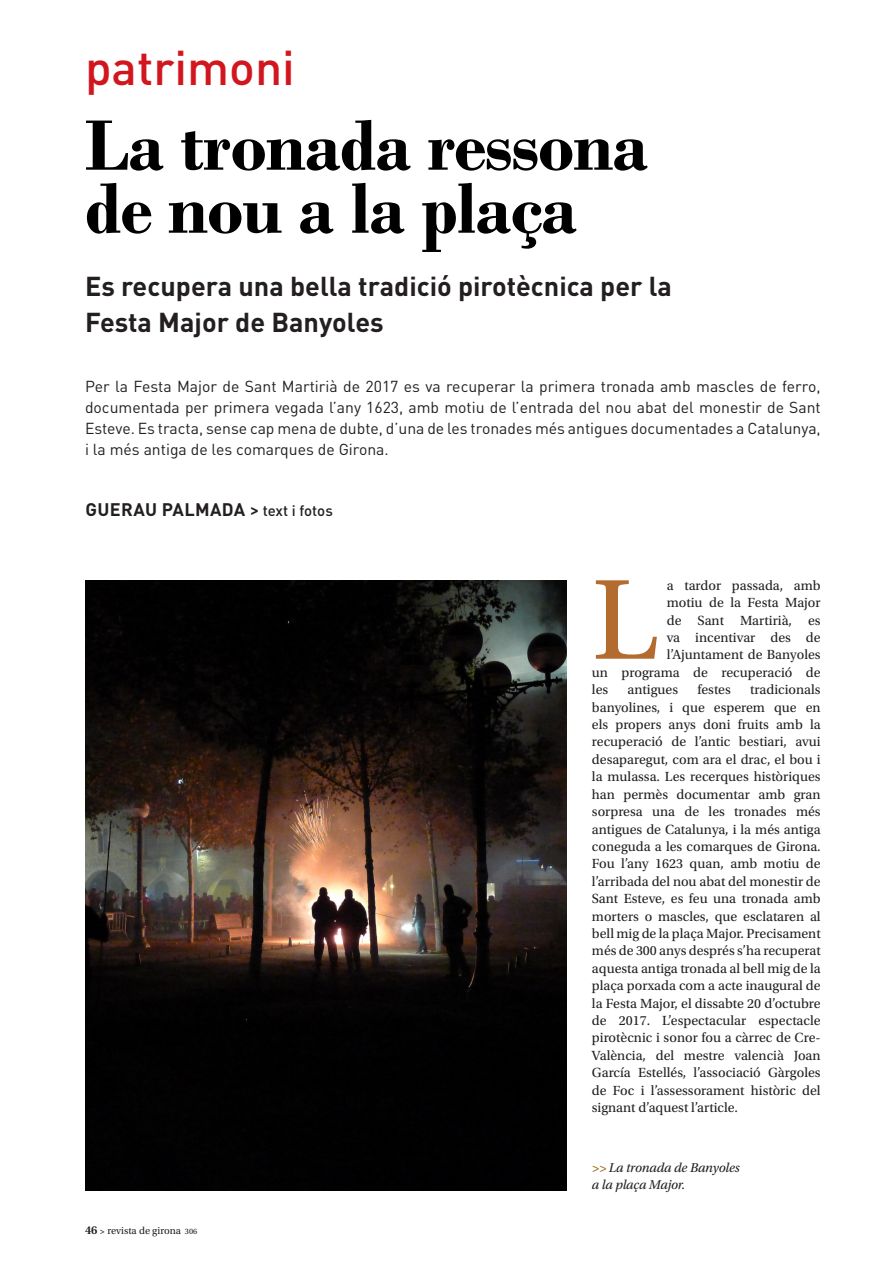
<style>
.page{position:relative;width:893px;height:1276px;background:#fff}
.page>*{position:absolute;margin:0;border:0;box-sizing:border-box;transform-origin:0 0}
.t1{font:120px "Utopia Std";color:#b46b2f}
.t2{font:700 75px "Bodoni";letter-spacing:-.02em;color:#000}
.t3{font:500 48px "DIN Pro";color:#d2161e}
.t4{font:700 27px "DIN Pro";color:#231f20}
.t5{font:700 18px "DIN Pro";letter-spacing:.02em;color:#231f20}
.t6{font:15.75px/21px "DIN Pro";color:#231f20;text-align:justify}
.t7{font:13.95px/17.4px "Utopia Std";color:#231f20;text-align:justify}
.t8{font:italic 13.5px "Utopia Std";letter-spacing:-.01em;color:#231f20}
.t9{font:10.5px "Utopia Std";color:#231f20}
.s1{font-weight:500}
.s2{font-weight:500;font-size:15px}
.s3{font-weight:600;font-size:12px}
.s4{font-weight:600;font-size:9px}
.s5{font-size:8.25px}
.s6{color:#985f04}
</style>
<div class="page">
<img style="left:85px;top:580px;width:481px;height:611px">
<p class="t3" style="left:85px;top:29px;width:211px">patrimoni</p>
<p class="t2" style="left:85px;top:101px;width:565px">La tronada ressona</p>
<p class="t2" style="left:85px;top:164px;width:494px">de nou a la plaça</p>
<p class="t4" style="left:85px;top:263px;width:588px">Es recupera una bella tradició pirotècnica per la</p>
<p class="t4" style="left:85px;top:299px;width:300px">Festa Major de Banyoles</p>
<p class="t6" style="left:85px;top:374px;width:737px">Per la Festa Major de Sant Martirià de 2017 es va recuperar la primera tronada amb mascles de ferro, documentada per primera vegada l’any 1623, amb motiu de l’entrada del nou abat del monestir de Sant Esteve. Es tracta, sense cap mena de dubte, d’una de les tronades més antigues documentades a Catalunya, i la més antiga de les comarques de Girona.</p>
<p class="t5" style="left:86px;top:494px;width:249px">GUERAU PALMADA <span class="s1">&gt;</span> <span class="s2">text i fotos</span></p>
<p class="t9" style="left:85px;top:1224px;width:114px"><span class="s3">46</span> <span class="s4">&gt;</span> revista de girona <span class="s5">306</span></p>
<p class="t7" style="left:667px;top:577px;width:155px">a tardor passada, amb</p>
<p class="t7" style="left:667px;top:594px;width:155px">motiu de la Festa Major</p>
<p class="t7" style="left:667px;top:611px;width:155px">de Sant Martirià, es</p>
<p class="t7" style="left:667px;top:629px;width:155px">va incentivar des de</p>
<p class="t7" style="left:667px;top:646px;width:155px">l’Ajuntament de Banyoles</p>
<p class="t7" style="left:592px;top:664px;width:230px">un programa de recuperació de</p>
<p class="t7" style="left:592px;top:681px;width:18px">les</p>
<p class="t7" style="left:628px;top:681px;width:52px">antigues</p>
<p class="t7" style="left:697px;top:681px;width:35px">festes</p>
<p class="t1" style="left:592px;top:555px;width:67px">L</p>
<p class="t7" style="left:592px;top:681px;width:230px;text-indent:158px">tradicionals banyolines, i que esperem que en els propers anys doni fruits amb la recuperació de l’antic bestiari, avui desaparegut, com ara el drac, el bou i la mulassa. Les recerques històriques han permès documentar amb gran sorpresa una de les tronades més antigues de Catalunya, i la més antiga coneguda a les comarques de Girona.<br>Fou l’any 1623 quan, amb motiu de l’arribada del nou abat del monestir de Sant Esteve, es feu una tronada amb morters o mascles, que esclataren al bell mig de la plaça Major. Precisament més de 300 anys després s’ha recuperat aquesta antiga tronada al bell mig de la plaça porxada com a acte inaugural de la Festa Major, el dissabte 20 d’octubre de 2017. L’espectacular espectacle pirotècnic i sonor fou a càrrec de Cre-València, del mestre valencià Joan García Estellés, l’associació Gàrgoles de Foc i l’assessorament històric del signant d’aquest l’article.</p>
<p class="t8" style="left:592px;top:1159px;width:149px"><span class="s6">&gt;&gt;</span> La tronada de Banyoles</p>
<p class="t8" style="left:592px;top:1177px;width:95px">a la plaça Major.</p>
</div>
